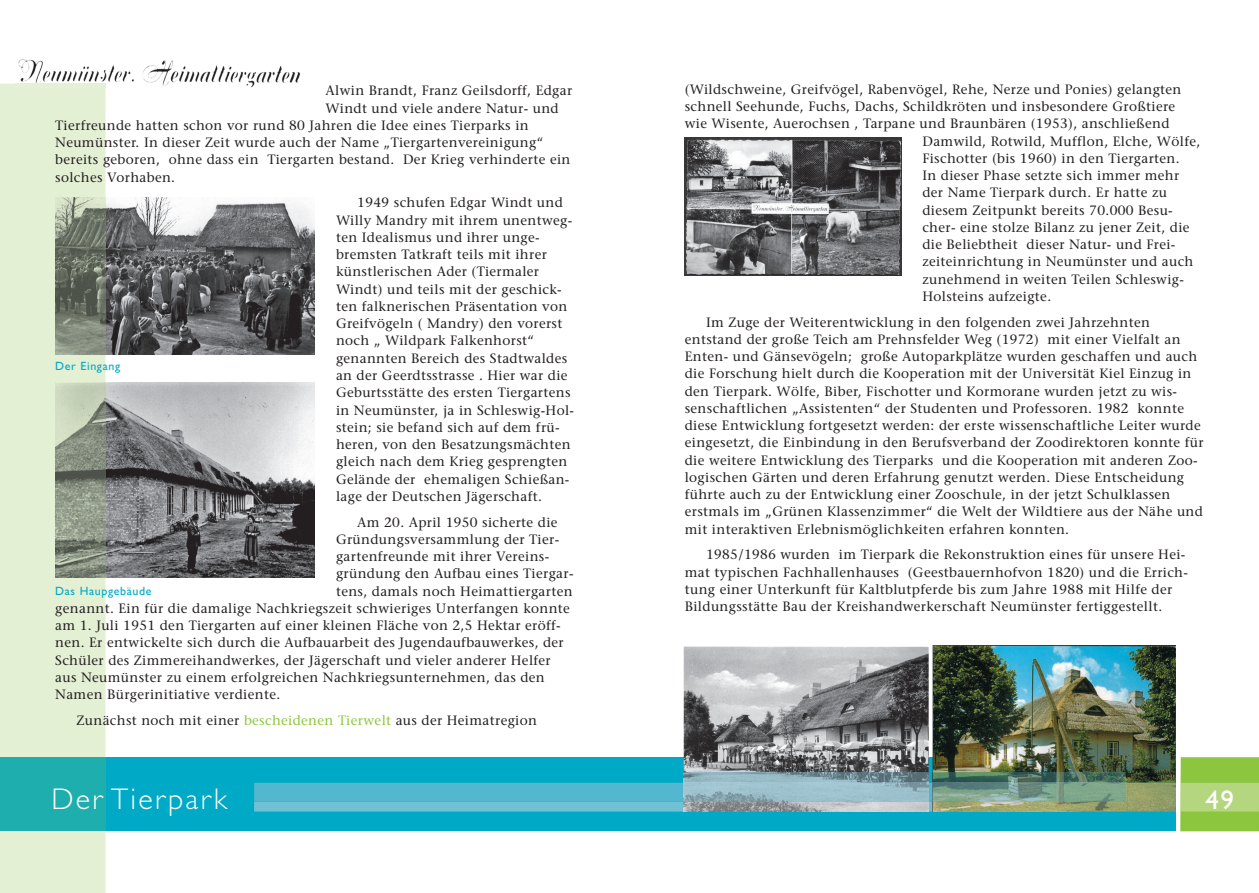
<style>
.page{position:relative;width:1259px;height:893px;background:#fff}
.page>*{position:absolute;margin:0;border:0;box-sizing:border-box;transform-origin:0 0}
.t1{font:300 30px "Gill Sans";letter-spacing:.075em;color:#fff}
.t2{font:27px "Gill Sans";color:#fff}
.t3{font:13.5px/17.2px "Stone Serif";letter-spacing:.025em;color:#231f20}
.t4{font:12px "Gill Sans";letter-spacing:.05em;color:#00a9c5}
.s1{color:#8cc63e}
</style>
<div class="page">
<img style="left:105px;top:198px;width:210px;height:157px">
<img style="left:105px;top:383px;width:210px;height:194px">
<img style="left:16px;top:59px;width:284px;height:29px">
<div style="left:0;top:757px;width:1175px;height:74px;background:#00a9c5"></div>
<div style="left:1180px;top:757px;width:79px;height:74px;background:#8cc63e"></div>
<svg style="left:0;top:84px;width:105px;height:809px;background:#cedac0"></svg>
<img style="left:16px;top:84px;width:89px;height:4px">
<div style="left:0;top:757px;width:105px;height:74px;background:#1eaead"></div>
<img style="left:683px;top:646px;width:245px;height:127px">
<img style="left:932px;top:645px;width:244px;height:128px">
<img style="left:685px;top:137px;width:216px;height:139px">
<div style="left:1180px;top:783px;width:79px;height:28px;background:#b3d67f"></div>
<svg style="left:254px;top:773px;width:922px;height:38px;background:#68abb0"></svg>
<p class="t3" style="left:326px;top:82px;width:248px">Alwin Brandt, Franz Geilsdorff, Edgar</p>
<p class="t3" style="left:326px;top:99px;width:235px">Windt und viele andere Natur- und</p>
<p class="t3" style="left:55px;top:117px;width:475px">Tierfreunde hatten schon vor rund 80 Jahren die Idee eines Tierparks in</p>
<p class="t3" style="left:55px;top:134px;width:490px">Neumünster. In dieser Zeit wurde auch der Name „Tiergartenvereinigung“</p>
<p class="t3" style="left:55px;top:151px;width:516px">bereits geboren, ohne dass ein Tiergarten bestand. Der Krieg verhinderte ein</p>
<p class="t3" style="left:55px;top:168px;width:121px">solches Vorhaben.</p>
<p class="t3" style="left:336px;top:194px;width:240px;text-indent:21px">1949 schufen Edgar Windt und Willy Mandry mit ihrem unentweg&shy;ten Idealismus und ihrer unge&shy;bremsten Tatkraft teils mit ihrer künstlerischen Ader (Tiermaler Windt) und teils mit der geschick&shy;ten falknerischen Präsentation von Greifvögeln ( Mandry) den vorerst noch „ Wildpark Falkenhorst“ genannten Bereich des Stadtwaldes an der Geerdtsstrasse . Hier war die Geburtsstätte des ersten Tiergartens in Neumünster, ja in Schleswig-Hol&shy;stein; sie befand sich auf dem frü&shy;heren, von den Besatzungsmächten gleich nach dem Krieg gesprengten Gelände der ehemaligen Schießan&shy;lage der Deutschen Jägerschaft.</p>
<p class="t3" style="left:357px;top:513px;width:202px">Am 20. April 1950 sicherte die</p>
<p class="t3" style="left:336px;top:530px;width:225px">Gründungsversammlung der Tier-</p>
<p class="t3" style="left:336px;top:548px;width:215px">gartenfreunde mit ihrer Vereins-</p>
<p class="t3" style="left:336px;top:565px;width:239px">gründung den Aufbau eines Tiergar-</p>
<p class="t3" style="left:336px;top:582px;width:238px">tens, damals noch Heimattiergarten</p>
<p class="t3" style="left:55px;top:599px;width:516px">genannt. Ein für die damalige Nachkriegszeit schwieriges Unterfangen konnte</p>
<p class="t3" style="left:55px;top:617px;width:507px">am 1. Juli 1951 den Tiergarten auf einer kleinen Fläche von 2,5 Hektar eröff-</p>
<p class="t3" style="left:55px;top:634px;width:510px">nen. Er entwickelte sich durch die Aufbauarbeit des Jugendaufbauwerkes, der</p>
<p class="t3" style="left:55px;top:651px;width:497px">Schüler des Zimmereihandwerkes, der Jägerschaft und vieler anderer Helfer</p>
<p class="t3" style="left:55px;top:668px;width:491px">aus Neumünster zu einem erfolgreichen Nachkriegsunternehmen, das den</p>
<p class="t3" style="left:55px;top:686px;width:226px">Namen Bürgerinitiative verdiente.</p>
<p class="t3" style="left:77px;top:711px;width:462px">Zunächst noch mit einer <span class="s1">bescheidenen Tierwelt</span> aus der Heimatregion</p>
<p class="t4" style="left:55px;top:359px;width:66px">Der Eingang</p>
<p class="t4" style="left:55px;top:584px;width:98px">Das Haupgebäude</p>
<p class="t3" style="left:685px;top:81px;width:498px">(Wildschweine, Greifvögel, Rabenvögel, Rehe, Nerze und Ponies) gelangten</p>
<p class="t3" style="left:685px;top:98px;width:492px">schnell Seehunde, Fuchs, Dachs, Schildkröten und insbesondere Großtiere</p>
<p class="t3" style="left:685px;top:115px;width:486px">wie Wisente, Auerochsen , Tarpane und Braunbären (1953), anschließend</p>
<p class="t3" style="left:922px;top:132px;width:279px">Damwild, Rotwild, Mufflon, Elche, Wölfe,</p>
<p class="t3" style="left:922px;top:150px;width:259px">Fischotter (bis 1960) in den Tiergarten.</p>
<p class="t3" style="left:922px;top:167px;width:258px">In dieser Phase setzte sich immer mehr</p>
<p class="t3" style="left:922px;top:184px;width:246px">der Name Tierpark durch. Er hatte zu</p>
<p class="t3" style="left:922px;top:201px;width:252px">diesem Zeitpunkt bereits 70.000 Besu-</p>
<p class="t3" style="left:922px;top:219px;width:269px">cher- eine stolze Bilanz zu jener Zeit, die</p>
<p class="t3" style="left:922px;top:236px;width:254px">die Beliebtheit dieser Natur- und Frei-</p>
<p class="t3" style="left:922px;top:253px;width:272px">zeiteinrichtung in Neumünster und auch</p>
<p class="t3" style="left:922px;top:270px;width:263px">zunehmend in weiten Teilen Schleswig-</p>
<p class="t3" style="left:922px;top:288px;width:130px">Holsteins aufzeigte.</p>
<p class="t3" style="left:685px;top:313px;width:520px;text-indent:21px">Im Zuge der Weiterentwicklung in den folgenden zwei Jahrzehnten entstand der große Teich am Prehnsfelder Weg (1972) mit einer Vielfalt an Enten- und Gänsevögeln; große Autoparkplätze wurden geschaffen und auch die Forschung hielt durch die Kooperation mit der Universität Kiel Einzug in den Tierpark. Wölfe, Biber, Fischotter und Kormorane wurden jetzt zu wis&shy;senschaftlichen „Assistenten“ der Studenten und Professoren. 1982 konnte diese Entwicklung fortgesetzt werden: der erste wissenschaftliche Leiter wurde eingesetzt, die Einbindung in den Berufsverband der Zoodirektoren konnte für die weitere Entwicklung des Tierparks und die Kooperation mit anderen Zoo&shy;logischen Gärten und deren Erfahrung genutzt werden. Diese Entscheidung führte auch zu der Entwicklung einer Zooschule, in der jetzt Schulklassen erstmals im „Grünen Klassenzimmer“ die Welt der Wildtiere aus der Nähe und mit interaktiven Erlebnismöglichkeiten erfahren konnten.</p>
<p class="t3" style="left:685px;top:546px;width:505px;text-indent:21px">1985/1986 wurden im Tierpark die Rekonstruktion eines für unsere Hei&shy;mat typischen Fachhallenhauses (Geestbauernhofvon 1820) und die Errich&shy;tung einer Unterkunft für Kaltblutpferde bis zum Jahre 1988 mit Hilfe der Bildungsstätte Bau der Kreishandwerkerschaft Neumünster fertiggestellt.</p>
<h1 class="t1" style="left:51px;top:782px;width:177px">Der Tierpark</h1>
<h2 class="t2" style="left:1205px;top:785px;width:30px">49</h2>
</div>
